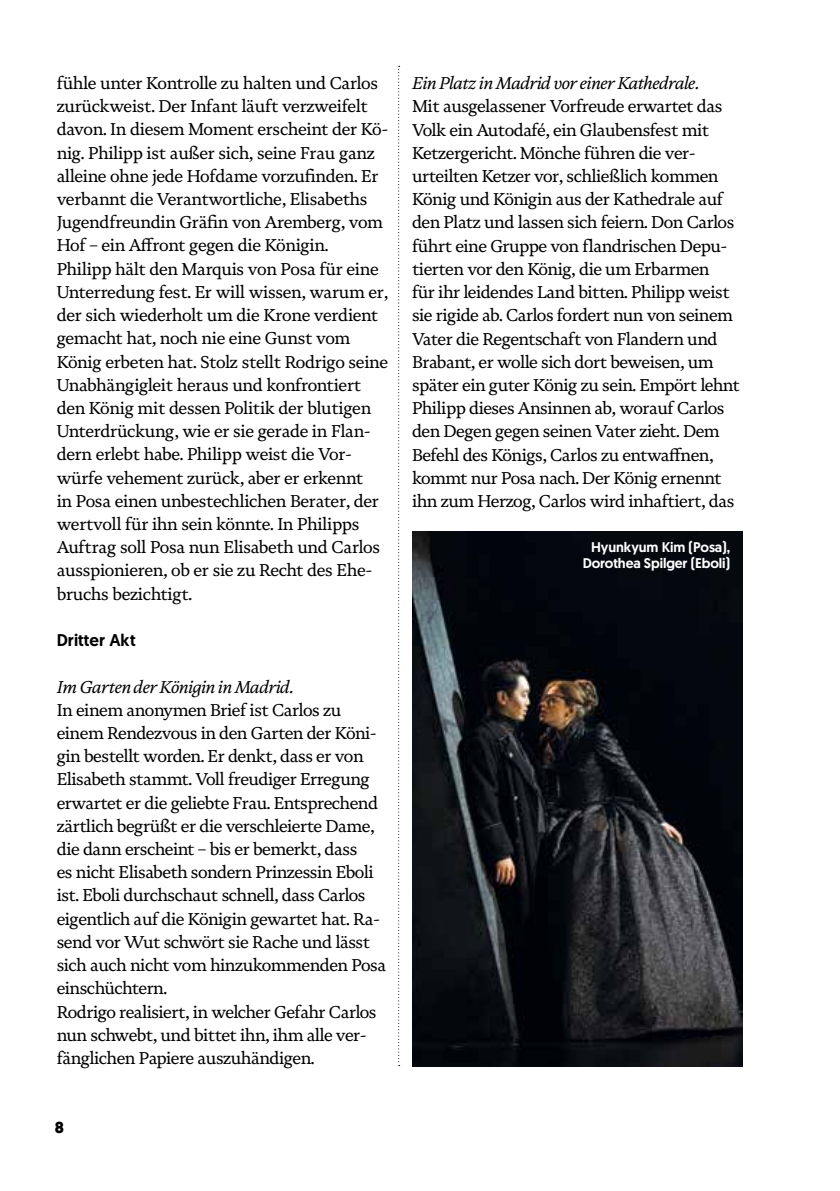
<style>
.page{position:relative;width:840px;height:1191px;background:#fff}
.page>*{position:absolute;margin:0;border:0;box-sizing:border-box;transform-origin:0 0}
.t1{font:17px/23.2px "Novela";letter-spacing:-.03em;color:#000}
.t2{font:italic 17px "Novela";letter-spacing:-.03em;color:#000}
.t3{font:500 17px "Geomanist";color:#000}
.t4{font:700 16px "Geomanist";color:#000}
.t5{font:500 14px/16px "Geomanist";letter-spacing:-.01em;color:#fff;text-align:right}
</style>
<div class="page">
<img style="left:412px;top:531px;width:330px;height:535px">
<svg style="left:398px;top:66px;width:1px;height:1000px"></svg>
<p class="t1" style="left:57px;top:71px;width:333px">fühle unter Kontrolle zu halten und Carlos zurückweist. Der Infant läuft verzweifelt davon. In diesem Moment erscheint der Kö&shy;nig. Philipp ist außer sich, seine Frau ganz alleine ohne jede Hofdame vorzufinden. Er verbannt die Verantwortliche, Elisabeths Jugendfreundin Gräfin von Aremberg, vom Hof – ein Affront gegen die Königin.<br>Philipp hält den Marquis von Posa für eine Unterredung fest. Er will wissen, warum er, der sich wiederholt um die Krone verdient gemacht hat, noch nie eine Gunst vom König erbeten hat. Stolz stellt Rodrigo seine Unabhängigleit heraus und konfrontiert den König mit dessen Politik der blutigen Unterdrückung, wie er sie gerade in Flan&shy;dern erlebt habe. Philipp weist die Vor&shy;würfe vehement zurück, aber er erkennt<br>in Posa einen unbestechlichen Berater, der wertvoll für ihn sein könnte. In Philipps Auftrag soll Posa nun Elisabeth und Carlos ausspionieren, ob er sie zu Recht des Ehe&shy;bruchs bezichtigt.</p>
<p class="t3" style="left:57px;top:629px;width:80px">Dritter Akt</p>
<p class="t2" style="left:57px;top:676px;width:239px">Im Garten der Königin in Madrid.</p>
<p class="t1" style="left:57px;top:698px;width:331px">In einem anonymen Brief ist Carlos zu einem Rendezvous in den Garten der Köni&shy;gin bestellt worden. Er denkt, dass er von Elisabeth stammt. Voll freudiger Erregung erwartet er die geliebte Frau. Entsprechend zärtlich begrüßt er die verschleierte Dame, die dann erscheint – bis er bemerkt, dass<br>es nicht Elisabeth sondern Prinzessin Eboli ist. Eboli durchschaut schnell, dass Carlos eigentlich auf die Königin gewartet hat. Ra&shy;send vor Wut schwört sie Rache und lässt sich auch nicht vom hinzukommenden Posa einschüchtern.<br>Rodrigo realisiert, in welcher Gefahr Carlos nun schwebt, und bittet ihn, ihm alle ver&shy;fänglichen Papiere auszuhändigen.</p>
<p class="t4" style="left:55px;top:1117px;width:11px">8</p>
<p class="t2" style="left:412px;top:73px;width:289px">Ein Platz in Madrid vor einer Kathedrale.</p>
<p class="t1" style="left:412px;top:95px;width:329px">Mit ausgelassener Vorfreude erwartet das Volk ein Autodafé, ein Glaubensfest mit Ketzergericht. Mönche führen die ver&shy;urteilten Ketzer vor, schließlich kommen König und Königin aus der Kathedrale auf den Platz und lassen sich feiern. Don Carlos führt eine Gruppe von flandrischen Depu&shy;tierten vor den König, die um Erbarmen<br>für ihr leidendes Land bitten. Philipp weist sie rigide ab. Carlos fordert nun von seinem Vater die Regentschaft von Flandern und Brabant, er wolle sich dort beweisen, um später ein guter König zu sein. Empört lehnt Philipp dieses Ansinnen ab, worauf Carlos den Degen gegen seinen Vater zieht. Dem Befehl des Königs, Carlos zu entwaffnen, kommt nur Posa nach. Der König ernennt ihn zum Herzog, Carlos wird inhaftiert, das</p>
<p class="t5" style="left:582px;top:538px;width:149px">Hyunkyum Kim (Posa),<br>Dorothea Spilger (Eboli)</p>
</div>
